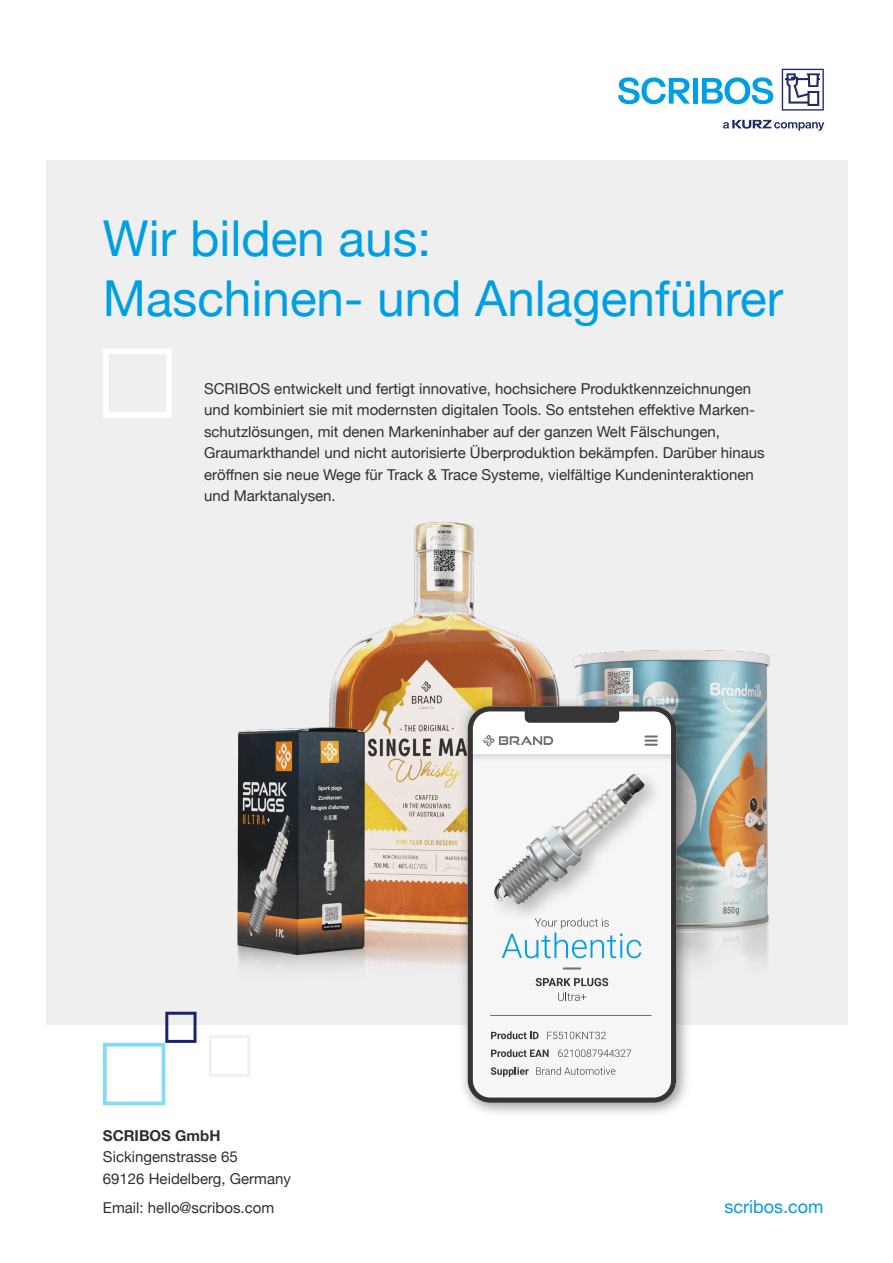
<style>
.page{position:relative;width:893px;height:1263px;background:#fff}
.page>*{position:absolute;margin:0;border:0;box-sizing:border-box;transform-origin:0 0}
.t1{font:49.5px/60px "Helvetica Neue";color:#009ee2}
.t2{font:18px "Helvetica Neue";color:#009ee2}
.t3{font:15px/21.5px "Helvetica Neue";color:#2f2f2f}
.t4{font:700 15px "Helvetica Neue";color:#2f2f2f}
</style>
<div class="page">
<div style="left:46px;top:160px;width:801px;height:865px;background:#efefef"></div>
<svg style="left:618px;top:77px;width:72px;height:27px"></svg>
<div style="left:693px;top:78px;width:5px;height:26px;background:#009ee2"></div>
<svg style="left:702px;top:77px;width:71px;height:27px"></svg>
<svg style="left:723px;top:120px;width:101px;height:11px"></svg>
<svg style="left:782px;top:69px;width:42px;height:42px"></svg>
<svg style="left:103px;top:349px;width:69px;height:68px"></svg>
<img style="left:237px;top:522px;width:533px;height:448px">
<img style="left:454px;top:692px;width:242px;height:422px">
<svg style="left:468px;top:706px;width:208px;height:397px"></svg>
<svg style="left:536px;top:978px;width:72px;height:8px"></svg>
<svg style="left:558px;top:992px;width:28px;height:9px"></svg>
<svg style="left:491px;top:1031px;width:47px;height:8px"></svg>
<svg style="left:547px;top:1032px;width:59px;height:7px"></svg>
<svg style="left:491px;top:1049px;width:58px;height:8px"></svg>
<svg style="left:558px;top:1049px;width:73px;height:8px"></svg>
<svg style="left:491px;top:1067px;width:38px;height:10px"></svg>
<svg style="left:536px;top:1067px;width:79px;height:8px"></svg>
<hr style="left:490px;top:1015px;width:161px;height:1px;background:#706e6e">
<svg style="left:502px;top:929px;width:139px;height:29px"></svg>
<img style="left:484px;top:764px;width:185px;height:165px">
<svg style="left:493px;top:774px;width:151px;height:131px"></svg>
<svg style="left:471px;top:708px;width:202px;height:46px"></svg>
<svg style="left:103px;top:1012px;width:94px;height:93px"></svg>
<svg style="left:209px;top:1035px;width:41px;height:42px"></svg>
<h1 class="t1" style="left:103px;top:212px;width:682px">Wir bilden aus:<br>Maschinen- und Anlagenführer</h1>
<p class="t3" style="left:204px;top:379px;width:562px">SCRIBOS entwickelt und fertigt innovative, hochsichere Produktkennzeichnungen und kombiniert sie mit modernsten digitalen Tools. So entstehen effektive Marken&shy;schutzlösungen, mit denen Markeninhaber auf der ganzen Welt Fälschungen, Graumarkthandel und nicht autorisierte Überproduktion bekämpfen. Darüber hinaus eröffnen sie neue Wege für Track &amp; Trace Systeme, vielfältige Kundeninteraktionen und Marktanalysen.</p>
<p class="t4" style="left:103px;top:1124px;width:119px">SCRIBOS GmbH</p>
<p class="t3" style="left:103px;top:1147px;width:189px">Sickingenstrasse 65<br>69126 Heidelberg, Germany</p>
<p class="t3" style="left:103px;top:1197px;width:173px">Email: hello@scribos.com</p>
<p class="t2" style="left:725px;top:1194px;width:101px">scribos.com</p>
</div>
